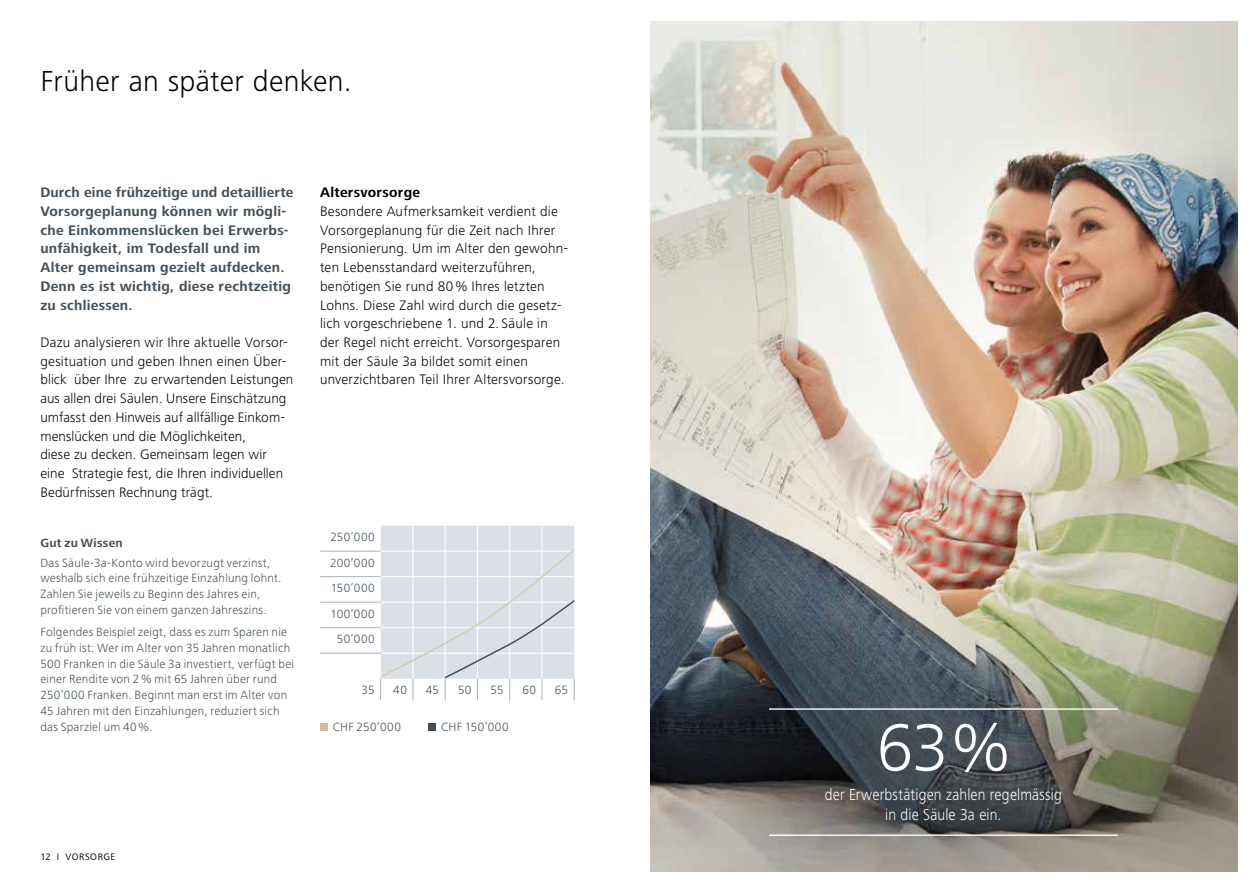
<style>
.page{position:relative;width:1259px;height:893px;background:#fff}
.page>*{position:absolute;margin:0;border:0;box-sizing:border-box;transform-origin:0 0}
.t1{font:300 69px "Frutiger Next LT";color:#fff}
.t2{font:300 30px "Frutiger Next LT";letter-spacing:.01em;color:#000}
.t3{font:300 16.5px/19.5px "Frutiger Next LT";letter-spacing:.01em;color:#fff;text-align:center;scale:.9 1}
.t4{font:300 14.25px/18.8px "Frutiger Next LT";letter-spacing:.01em;color:#000}
.t5{font:700 14.25px/18.8px "Frutiger Next LT";letter-spacing:.02em;color:#435059}
.t6{font:700 14.25px "Frutiger Next LT";letter-spacing:.02em;color:#000}
.t7{font:300 12.3px/15.8px "Frutiger Next LT";letter-spacing:.02em;color:#435059}
.t8{font:300 12.3px/25.5px "Frutiger Next LT";letter-spacing:.045em;color:#435059;text-align:center}
.t9{font:700 12.3px "Frutiger Next LT";letter-spacing:.025em;color:#435059}
.t10{font:9.75px "Frutiger Next LT";letter-spacing:.05em;color:#000}
</style>
<div class="page">
<img style="left:651px;top:21px;width:586px;height:851px">
<hr style="left:769px;top:708px;width:348px;height:2px;background:#fff">
<hr style="left:769px;top:834px;width:348px;height:2px;background:#fff">
<hr style="left:320px;top:551px;width:61px;height:1px;background:#a7b3c3">
<hr style="left:320px;top:576px;width:61px;height:1px;background:#a7b3c3">
<hr style="left:320px;top:602px;width:61px;height:1px;background:#a7b3c3">
<hr style="left:320px;top:627px;width:61px;height:1px;background:#a7b3c3">
<hr style="left:320px;top:653px;width:61px;height:1px;background:#a7b3c3">
<div style="left:320px;top:723px;width:8px;height:7px;background:#cdbea1"></div>
<div style="left:428px;top:723px;width:8px;height:7px;background:#435059"></div>
<svg style="left:379px;top:526px;width:196px;height:174px"></svg>
<h2 class="t2" style="left:40px;top:65px;width:313px">Früher an später denken.</h2>
<p class="t5" style="left:40px;top:183px;width:255px">Durch eine frühzeitige und detaillierte Vorsorgeplanung können wir mögli&shy;che Einkommenslücken bei Erwerbs&shy;unfähigkeit, im Todesfall und im Alter gemeinsam gezielt aufdecken.<br>Denn es ist wichtig, diese rechtzeitig zu schliessen.</p>
<p class="t4" style="left:40px;top:333px;width:254px">Dazu analysieren wir Ihre aktuelle Vorsor&shy;gesituation und geben Ihnen einen Über&shy;blick über Ihre zu erwartenden Leistungen aus allen drei Säulen. Unsere Einschätzung umfasst den Hinweis auf allfällige Einkom&shy;menslücken und die Möglichkeiten,<br>diese zu decken. Gemeinsam legen wir eine Strategie fest, die Ihren individuellen Bedürfnissen Rechnung trägt.</p>
<p class="t9" style="left:40px;top:536px;width:84px">Gut zu Wissen</p>
<p class="t7" style="left:40px;top:555px;width:243px">Das Säule-3a-Konto wird bevorzugt verzinst, weshalb sich eine frühzeitige Einzahlung lohnt.<br>Zahlen Sie jeweils zu Beginn des Jahres ein, profitieren Sie von einem ganzen Jahreszins.</p>
<p class="t7" style="left:40px;top:624px;width:255px">Folgendes Beispiel zeigt, dass es zum Sparen nie zu früh ist: Wer im Alter von 35 Jahren monatlich 500 Franken in die Säule 3a investiert, verfügt bei einer Rendite von 2 % mit 65 Jahren über rund 250’000 Franken. Beginnt man erst im Alter von 45 Jahren mit den Einzahlungen, reduziert sich das Sparziel um 40 %.</p>
<p class="t6" style="left:320px;top:185px;width:102px">Altersvorsorge</p>
<p class="t4" style="left:320px;top:202px;width:249px">Besondere Aufmerksamkeit verdient die Vorsorgeplanung für die Zeit nach Ihrer Pensionierung. Um im Alter den gewohn&shy;ten Lebensstandard weiterzuführen, benötigen Sie rund 80 % Ihres letzten Lohns. Diese Zahl wird durch die gesetz&shy;lich vorgeschriebene 1. und 2. Säule in der Regel nicht erreicht. Vorsorgesparen mit der Säule 3a bildet somit einen unverzichtbaren Teil Ihrer Altersvorsorge.</p>
<p class="t8" style="left:330px;top:524px;width:46px">250’000<br>200’000<br>150’000<br>100’000<br>50’000</p>
<p class="t7" style="left:361px;top:682px;width:15px">35</p>
<p class="t7" style="left:393px;top:682px;width:15px">40</p>
<p class="t7" style="left:426px;top:682px;width:15px">45</p>
<p class="t7" style="left:458px;top:682px;width:15px">50</p>
<p class="t7" style="left:490px;top:682px;width:15px">55</p>
<p class="t7" style="left:522px;top:682px;width:15px">60</p>
<p class="t7" style="left:555px;top:682px;width:15px">65</p>
<p class="t7" style="left:333px;top:719px;width:70px">CHF 250’000</p>
<p class="t7" style="left:441px;top:719px;width:69px">CHF 150’000</p>
<p class="t10" style="left:40px;top:851px;width:76px">12 I VORSORGE</p>
<h1 class="t1" style="left:876px;top:709px;width:135px">63%</h1>
<p class="t3" style="left:825px;top:785px;width:265px">der Erwerbstätigen zahlen regelmässig in die Säule 3a ein.</p>
</div>
